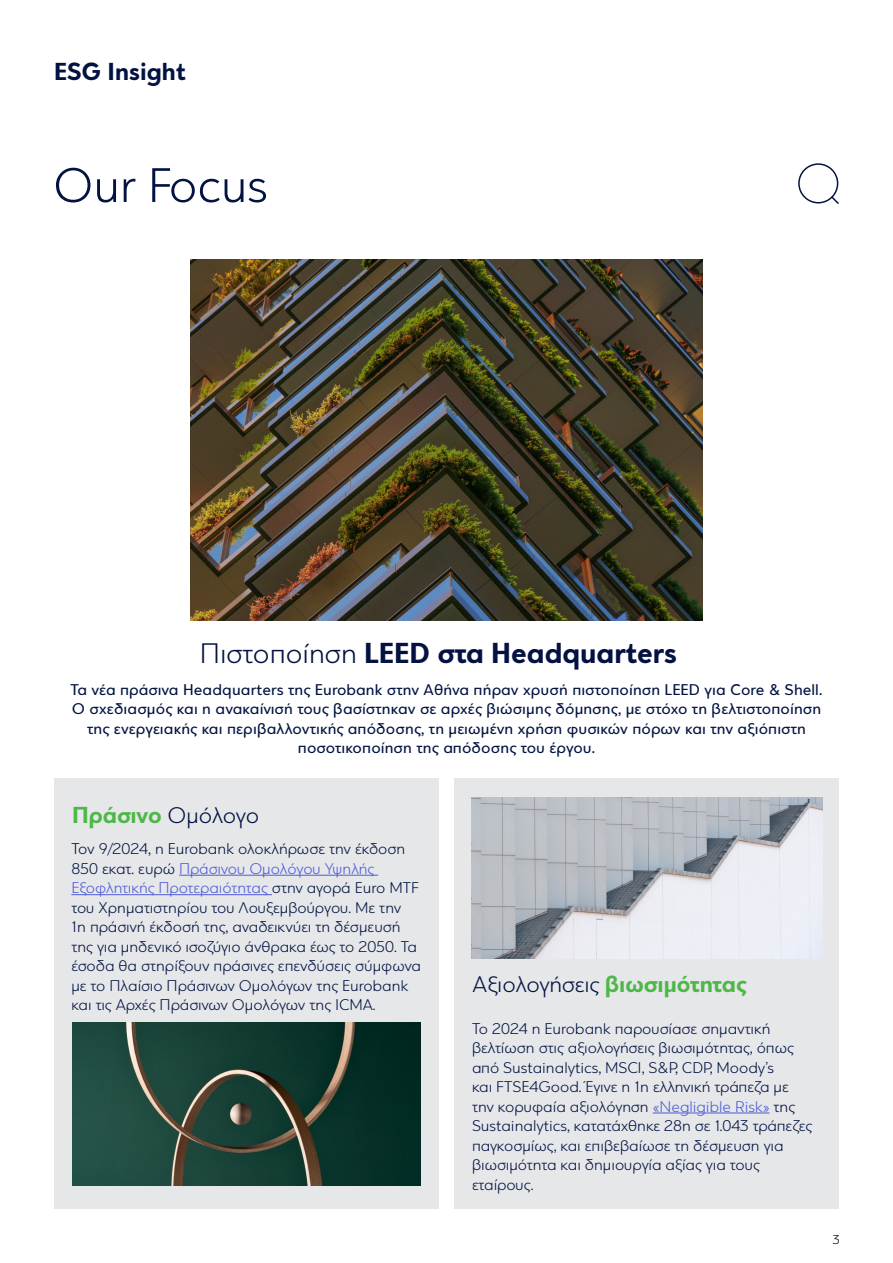
<style>
.page{position:relative;width:893px;height:1263px;background:#fff}
.page>*{position:absolute;margin:0;border:0;box-sizing:border-box;transform-origin:0 0}
.t1{font:300 51px "Eurobank Sans";color:#021342}
.t2{font:700 30px "Eurobank Sans";color:#031242}
.t3{font:700 25.5px "Eurobank Sans";color:#021342}
.t4{font:300 24px "Eurobank Sans";letter-spacing:-.01em;color:#021342}
.t5{font:700 24px "Eurobank Sans";letter-spacing:-.015em;color:#4db847}
.t6{font:300 16.5px/19.5px "Eurobank Sans";color:#021342}
.t7{font:16.5px/19.5px "Eurobank Sans";letter-spacing:.01em;color:#021342;text-align:center}
.t8{font:300 13.5px "Eurobank Sans";color:#000}
.s1{font-weight:300}
.s2{font-weight:300;color:#021342}
.s3{color:#4f5cd6}
.s4{font-weight:700;color:#4db847}
</style>
<div class="page">
<svg style="left:798px;top:163px;width:41px;height:41px"></svg>
<img style="left:191px;top:259px;width:511px;height:362px">
<div style="left:455px;top:778px;width:384px;height:430px;background:#e6e7e9"></div>
<hr style="left:653px;top:1113px;width:116px;height:1px;background:#4f5cd6">
<div style="left:54px;top:778px;width:384px;height:430px;background:#e6e7e9"></div>
<hr style="left:179px;top:875px;width:199px;height:1px;background:#4f5cd6">
<hr style="left:71px;top:894px;width:201px;height:1px;background:#4f5cd6">
<img style="left:472px;top:797px;width:350px;height:162px">
<img style="left:72px;top:1023px;width:349px;height:163px">
<p class="t3" style="left:54px;top:57px;width:133px">ESG Insight</p>
<p class="t1" style="left:53px;top:156px;width:216px">Our Focus</p>
<p class="t2" style="left:200px;top:635px;width:479px"><span class="s1">Πιστοποίηση</span> LEED στα Headquarters</p>
<p class="t7" style="left:71px;top:680px;width:753px">Τα νέα πράσινα Headquarters της Eurobank στην Αθήνα πήραν χρυσή πιστοποίηση LEED για Core &amp; Shell.<br>Ο σχεδιασμός και η ανακαίνισή τους βασίστηκαν σε αρχές βιώσιμης δόμησης, με στόχο τη βελτιστοποίηση της ενεργειακής και περιβαλλοντικής απόδοσης, τη μειωμένη χρήση φυσικών πόρων και την αξιόπιστη ποσοτικοποίηση της απόδοσης του έργου.</p>
<p class="t5" style="left:72px;top:800px;width:189px">Πράσινο <span class="s2">Ομόλογο</span></p>
<p class="t6" style="left:71px;top:839px;width:351px">Τον 9/2024, η Eurobank ολοκλήρωσε την έκδοση 850 εκατ. ευρώ <span class="s3">Πράσινου Ομολόγου Υψηλής Εξοφλητικής Προτεραιότητας</span> στην αγορά Euro MTF του Χρηματιστηρίου του Λουξεμβούργου. Με την<br>1η πράσινή έκδοσή της, αναδεικνύει τη δέσμευσή της για μηδενικό ισοζύγιο άνθρακα έως το 2050. Τα έσοδα θα στηρίξουν πράσινες επενδύσεις σύμφωνα με το Πλαίσιο Πράσινων Ομολόγων της Eurobank και τις Αρχές Πράσινων Ομολόγων της ICMA.</p>
<p class="t4" style="left:473px;top:970px;width:276px">Αξιολογήσεις <span class="s4">βιωσιμότητας</span></p>
<p class="t6" style="left:472px;top:1018px;width:342px">To 2024 η Eurobank παρουσίασε σημαντική βελτίωση στις αξιολογήσεις βιωσιμότητας, όπως από Sustainalytics, MSCI, S&amp;P, CDP, Moody’s<br>και FTSE4Good. Έγινε η 1η ελληνική τράπεζα με την κορυφαία αξιολόγηση <span class="s3">«Negligible Risk»</span> της Sustainalytics, κατατάχθηκε 28η σε 1.043 τράπεζες παγκοσμίως, και επιβεβαίωσε τη δέσμευση για βιωσιμότητα και δημιουργία αξίας για τους εταίρους.</p>
<p class="t8" style="left:833px;top:1232px;width:8px">3</p>
</div>
